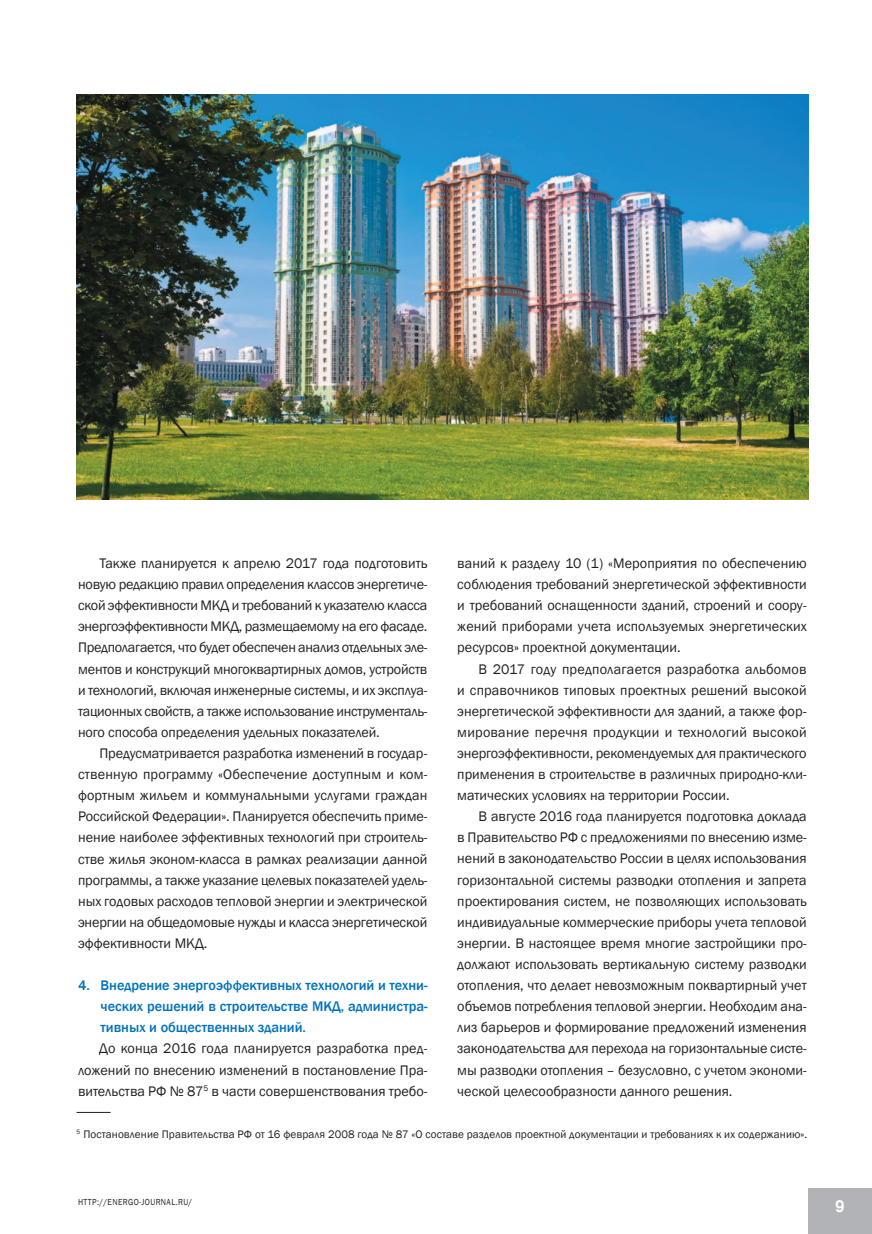
<style>
.page{position:relative;width:872px;height:1234px;background:#fff}
.page>*{position:absolute;margin:0;border:0;box-sizing:border-box;transform-origin:0 0}
.t1{font:700 16.5px "Pragmatica C";color:#fff;scale:.89 1}
.t2{font:14.25px/21.1px "Franklin Gothic";color:#231f20;text-align:justify}
.t3{font:500 14.25px/21.1px "Franklin Gothic";color:#0072bc;text-align:justify}
.t4{font:11.25px "Franklin Gothic";letter-spacing:.005em;color:#231f20}
.t5{font:9px "Franklin Gothic";letter-spacing:.05em;color:#231f20;scale:.89 1}
</style>
<div class="page">
<img style="left:77px;top:94px;width:731px;height:406px">
<hr style="left:77px;top:1111px;width:34px;height:1px;background:#231f20">
<div style="left:808px;top:1188px;width:64px;height:45px;background:#b2b3b7"></div>
<p class="t2" style="left:78px;top:553px;width:351px;text-indent:21px">ТАКЖЕ ПЛАНИРУЕТСЯ К АПРЕЛЮ 2017 ГОДА ПОДГОТОВИТЬ НОВУЮ РЕДАКЦИЮ ПРАВИЛ ОПРЕДЕЛЕНИЯ КЛАССОВ ЭНЕРГЕТИЧЕ-СКОЙ ЭФФЕКТИВНОСТИ МКД И ТРЕБОВАНИЙ К УКАЗАТЕЛЮ КЛАССА ЭНЕРГОЭФФЕКТИВНОСТИ МКД, РАЗМЕЩАЕМОМУ НА ЕГО ФАСАДЕ.<br>ПРЕДПОЛАГАЕТСЯ, ЧТО БУДЕТ ОБЕСПЕЧЕН АНАЛИЗ ОТДЕЛЬНЫХ ЭЛЕ-МЕНТОВ И КОНСТРУКЦИЙ МНОГОКВАРТИРНЫХ ДОМОВ, УСТРОЙСТВ И ТЕХНОЛОГИЙ, ВКЛЮЧАЯ ИНЖЕНЕРНЫЕ СИСТЕМЫ, И ИХ ЭКСПЛУА-ТАЦИОННЫХ СВОЙСТВ, А ТАКЖЕ ИСПОЛЬЗОВАНИЕ ИНСТРУМЕНТАЛЬ-НОГО СПОСОБА ОПРЕДЕЛЕНИЯ УДЕЛЬНЫХ ПОКАЗАТЕЛЕЙ.</p>
<p class="t2" style="left:78px;top:742px;width:351px;text-indent:21px">ПРЕДУСМАТРИВАЕТСЯ РАЗРАБОТКА ИЗМЕНЕНИЙ В ГОСУДАР-СТВЕННУЮ ПРОГРАММУ «ОБЕСПЕЧЕНИЕ ДОСТУПНЫМ И КОМ-ФОРТНЫМ ЖИЛЬЕМ И КОММУНАЛЬНЫМИ УСЛУГАМИ ГРАЖДАН РОССИЙСКОЙ ФЕДЕРАЦИИ». ПЛАНИРУЕТСЯ ОБЕСПЕЧИТЬ ПРИМЕ-НЕНИЕ НАИБОЛЕЕ ЭФФЕКТИВНЫХ ТЕХНОЛОГИЙ ПРИ СТРОИТЕЛЬ-СТВЕ ЖИЛЬЯ ЭКОНОМ-КЛАССА В РАМКАХ РЕАЛИЗАЦИИ ДАННОЙ ПРОГРАММЫ, А ТАКЖЕ УКАЗАНИЕ ЦЕЛЕВЫХ ПОКАЗАТЕЛЕЙ УДЕЛЬ-НЫХ ГОДОВЫХ РАСХОДОВ ТЕПЛОВОЙ ЭНЕРГИИ И ЭЛЕКТРИЧЕСКОЙ ЭНЕРГИИ НА ОБЩЕДОМОВЫЕ НУЖДЫ И КЛАССА ЭНЕРГЕТИЧЕСКОЙ ЭФФЕКТИВНОСТИ МКД.</p>
<p class="t3" style="left:101px;top:974px;width:328px;text-indent:-22px">4. Внедрение энергоэффективных технологий и техни&shy;ческих решений в строительстве МКД, администра&shy;тивных и общественных зданий.</p>
<p class="t2" style="left:78px;top:1038px;width:351px;text-indent:21px">ДО КОНЦА 2016 ГОДА ПЛАНИРУЕТСЯ РАЗРАБОТКА ПРЕД-ЛОЖЕНИЙ ПО ВНЕСЕНИЮ ИЗМЕНЕНИЙ В ПОСТАНОВЛЕНИЕ ПРА-ВИТЕЛЬСТВА РФ № 87<sup>5</sup> В ЧАСТИ СОВЕРШЕНСТВОВАНИЯ ТРЕБО-</p>
<p class="t2" style="left:457px;top:553px;width:351px">ВАНИЙ К РАЗДЕЛУ 10 (1) «МЕРОПРИЯТИЯ ПО ОБЕСПЕЧЕНИЮ СОБЛЮДЕНИЯ ТРЕБОВАНИЙ ЭНЕРГЕТИЧЕСКОЙ ЭФФЕКТИВНОСТИ И ТРЕБОВАНИЙ ОСНАЩЕННОСТИ ЗДАНИЙ, СТРОЕНИЙ И СООРУ-ЖЕНИЙ ПРИБОРАМИ УЧЕТА ИСПОЛЬЗУЕМЫХ ЭНЕРГЕТИЧЕСКИХ РЕСУРСОВ» ПРОЕКТНОЙ ДОКУМЕНТАЦИИ.</p>
<p class="t2" style="left:457px;top:658px;width:351px;text-indent:21px">В 2017 ГОДУ ПРЕДПОЛАГАЕТСЯ РАЗРАБОТКА АЛЬБОМОВ И СПРАВОЧНИКОВ ТИПОВЫХ ПРОЕКТНЫХ РЕШЕНИЙ ВЫСОКОЙ ЭНЕРГЕТИЧЕСКОЙ ЭФФЕКТИВНОСТИ ДЛЯ ЗДАНИЙ, А ТАКЖЕ ФОР-МИРОВАНИЕ ПЕРЕЧНЯ ПРОДУКЦИИ И ТЕХНОЛОГИЙ ВЫСОКОЙ ЭНЕРГОЭФФЕКТИВНОСТИ, РЕКОМЕНДУЕМЫХ ДЛЯ ПРАКТИЧЕСКОГО ПРИМЕНЕНИЯ В СТРОИТЕЛЬСТВЕ В РАЗЛИЧНЫХ ПРИРОДНО-КЛИ-МАТИЧЕСКИХ УСЛОВИЯХ НА ТЕРРИТОРИИ РОССИИ.</p>
<p class="t2" style="left:457px;top:806px;width:351px;text-indent:21px">В АВГУСТЕ 2016 ГОДА ПЛАНИРУЕТСЯ ПОДГОТОВКА ДОКЛАДА В ПРАВИТЕЛЬСТВО РФ С ПРЕДЛОЖЕНИЯМИ ПО ВНЕСЕНИЮ ИЗМЕ-НЕНИЙ В ЗАКОНОДАТЕЛЬСТВО РОССИИ В ЦЕЛЯХ ИСПОЛЬЗОВАНИЯ ГОРИЗОНТАЛЬНОЙ СИСТЕМЫ РАЗВОДКИ ОТОПЛЕНИЯ И ЗАПРЕТА ПРОЕКТИРОВАНИЯ СИСТЕМ, НЕ ПОЗВОЛЯЮЩИХ ИСПОЛЬЗОВАТЬ ИНДИВИДУАЛЬНЫЕ КОММЕРЧЕСКИЕ ПРИБОРЫ УЧЕТА ТЕПЛОВОЙ ЭНЕРГИИ. В НАСТОЯЩЕЕ ВРЕМЯ МНОГИЕ ЗАСТРОЙЩИКИ ПРО-ДОЛЖАЮТ ИСПОЛЬЗОВАТЬ ВЕРТИКАЛЬНУЮ СИСТЕМУ РАЗВОДКИ ОТОПЛЕНИЯ, ЧТО ДЕЛАЕТ НЕВОЗМОЖНЫМ ПОКВАРТИРНЫЙ УЧЕТ ОБЪЕМОВ ПОТРЕБЛЕНИЯ ТЕПЛОВОЙ ЭНЕРГИИ. НЕОБХОДИМ АНА-ЛИЗ БАРЬЕРОВ И ФОРМИРОВАНИЕ ПРЕДЛОЖЕНИЙ ИЗМЕНЕНИЯ ЗАКОНОДАТЕЛЬСТВА ДЛЯ ПЕРЕХОДА НА ГОРИЗОНТАЛЬНЫЕ СИСТЕ-МЫ РАЗВОДКИ ОТОПЛЕНИЯ – БЕЗУСЛОВНО, С УЧЕТОМ ЭКОНОМИ-ЧЕСКОЙ ЦЕЛЕСООБРАЗНОСТИ ДАННОГО РЕШЕНИЯ.</p>
<p class="t4" style="left:77px;top:1126px;width:732px"><sup>5</sup> ПОСТАНОВЛЕНИЕ ПРАВИТЕЛЬСТВА РФ ОТ 16 ФЕВРАЛЯ 2008 ГОДА № 87 «О СОСТАВЕ РАЗДЕЛОВ ПРОЕКТНОЙ ДОКУМЕНТАЦИИ И ТРЕБОВАНИЯХ К ИХ СОДЕРЖАНИЮ».</p>
<p class="t5" style="left:78px;top:1196px;width:130px">HTTP://ENERGO-JOURNAL.RU/</p>
<p class="t1" style="left:835px;top:1196px;width:12px">9</p>
</div>
